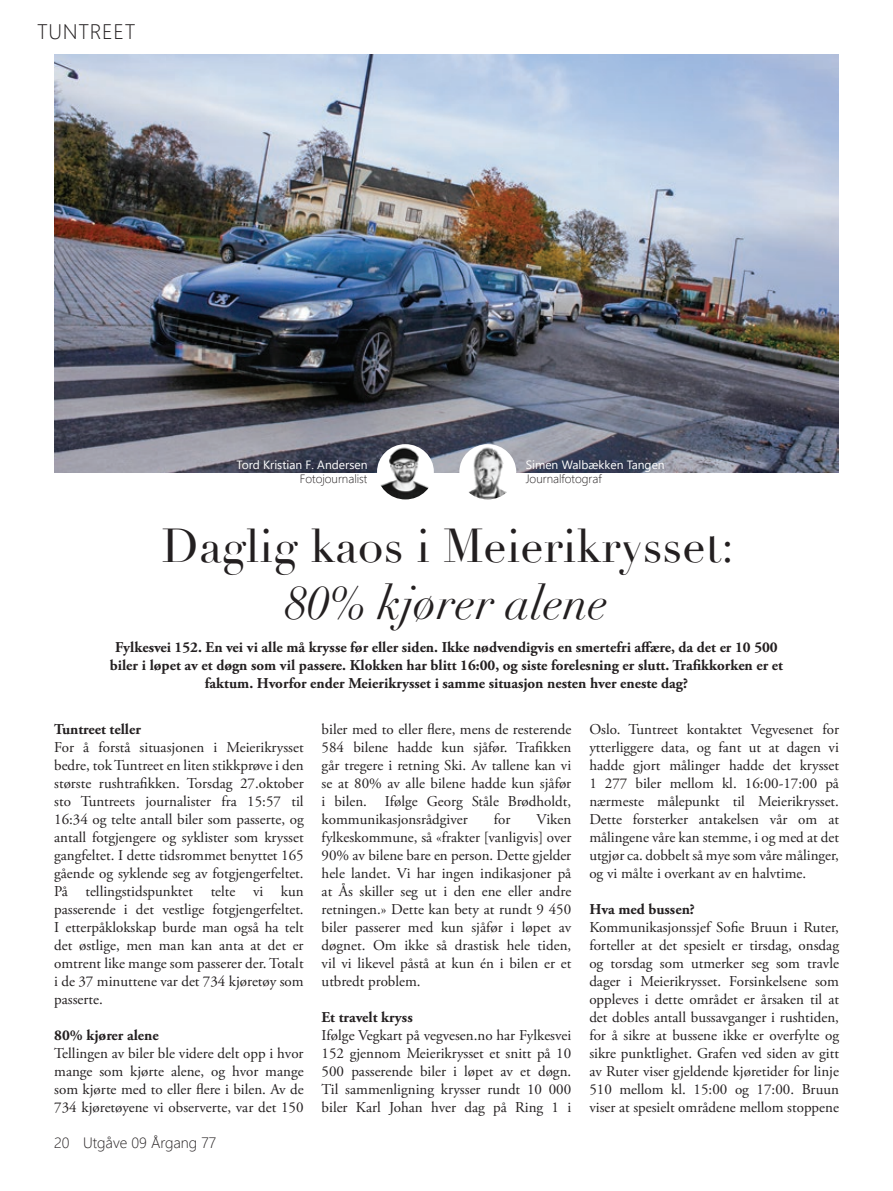
<style>
.page{position:relative;width:893px;height:1191px;background:#fff}
.page>*{position:absolute;margin:0;border:0;box-sizing:border-box;transform-origin:0 0}
.t1{font:46.5px "Didot";color:#231f20}
.t2{font:italic 46.5px "Didot";color:#231f20}
.t3{font:300 21px "Segoe UI";letter-spacing:.035em;color:#231f20}
.t4{font:15px/18px "Adobe Garamond Pro";color:#231f20;text-align:justify}
.t5{font:700 15px/18px "Adobe Garamond Pro";color:#231f20;text-align:center}
.t6{font:300 15px "Segoe UI";color:#231f20}
.t7{font:12px "Segoe UI";color:#fff}
.t8{font:300 12px "Segoe UI";color:#231f20}
</style>
<div class="page">
<img style="left:54px;top:54px;width:785px;height:419px">
<img style="left:377px;top:444px;width:57px;height:55px">
<img style="left:459px;top:444px;width:57px;height:55px">
<h2 class="t3" style="left:37px;top:11px;width:100px">TUNTREET</h2>
<p class="t7" style="left:237px;top:454px;width:132px">Tord Kristian F. Andersen</p>
<p class="t8" style="left:300px;top:467px;width:69px">Fotojournalist</p>
<p class="t7" style="left:526px;top:454px;width:141px">Simen Walbækken Tangen</p>
<p class="t8" style="left:526px;top:467px;width:78px">Journalfotograf</p>
<h1 class="t1" style="left:161px;top:517px;width:574px">Daglig kaos i Meierikrysset:</h1>
<h1 class="t2" style="left:285px;top:574px;width:324px">80% kjører alene</h1>
<p class="t5" style="left:110px;top:638px;width:675px">Fylkesvei 152. En vei vi alle må krysse før eller siden. Ikke nødvendigvis en smertefri affære, da det er 10 500 biler i løpet av et døgn som vil passere. Klokken har blitt 16:00, og siste forelesning er slutt. Trafikkorken er et faktum. Hvorfor ender Meierikrysset i samme situasjon nesten hver eneste dag?</p>
<p class="t5" style="left:54px;top:720px;width:88px">Tuntreet teller</p>
<p class="t4" style="left:54px;top:738px;width:251px">For å forstå situasjonen i Meierikrysset bedre, tok Tuntreet en liten stikkprøve i den største rushtrafikken. Torsdag 27.oktober sto Tuntreets journalister fra 15:57 til 16:34 og telte antall biler som passerte, og antall fotgjengere og syklister som krysset gangfeltet. I dette tidsrommet benyttet 165 gående og syklende seg av fotgjengerfeltet.<br>På tellingstidspunktet telte vi kun passerende i det vestlige fotgjengerfeltet.<br>I etterpåklokskap burde man også ha telt det østlige, men man kan anta at det er omtrent like mange som passerer der. Totalt i de 37 minuttene var det 734 kjøretøy som passerte.</p>
<p class="t5" style="left:54px;top:1026px;width:106px">80% kjører alene</p>
<p class="t4" style="left:54px;top:1044px;width:251px">Tellingen av biler ble videre delt opp i hvor mange som kjørte alene, og hvor mange som kjørte med to eller flere i bilen. Av de 734 kjøretøyene vi observerte, var det 150</p>
<p class="t4" style="left:322px;top:720px;width:251px">biler med to eller flere, mens de resterende 584 bilene hadde kun sjåfør. Trafikken går tregere i retning Ski. Av tallene kan vi se at 80% av alle bilene hadde kun sjåfør i bilen. Ifølge Georg Ståle Brødholdt, kommunikasjonsrådgiver</p>
<p class="t4" style="left:589px;top:720px;width:251px">Oslo. Tuntreet kontaktet Vegvesenet for ytterliggere data, og fant ut at dagen vi hadde gjort målinger hadde det krysset 1 277 biler mellom kl. 16:00-17:00 på nærmeste målepunkt til Meierikrysset.<br>Dette forsterker antakelsen vår om at målingene våre kan stemme, i og med at det utgjør ca. dobbelt så mye som våre målinger, og vi målte i overkant av en halvtime.</p>
<p class="t5" style="left:589px;top:900px;width:107px">Hva med bussen?</p>
<p class="t4" style="left:589px;top:918px;width:251px">Kommunikasjonssjef Sofie Bruun i Ruter, forteller at det spesielt er tirsdag, onsdag og torsdag som utmerker seg som travle dager i Meierikrysset. Forsinkelsene som oppleves i dette området er årsaken til at det dobles antall bussavganger i rushtiden, for å sikre at bussene ikke er overfylte og sikre punktlighet. Grafen ved siden av gitt av Ruter viser gjeldende kjøretider for linje 510 mellom kl. 15:00 og 17:00. Bruun viser at spesielt områdene mellom stoppene</p>
<p class="t4" style="left:322px;top:810px;width:251px;text-indent:215px">Viken fylkeskommune, så «frakter [vanligvis] over 90% av bilene bare en person. Dette gjelder hele landet. Vi har ingen indikasjoner på at Ås skiller seg ut i den ene eller andre retningen.» Dette kan bety at rundt 9 450 biler passerer med kun sjåfør i løpet av døgnet. Om ikke så drastisk hele tiden, vil vi likevel påstå at kun én i bilen er et utbredt problem.</p>
<p class="t5" style="left:322px;top:1008px;width:93px">Et travelt kryss</p>
<p class="t4" style="left:322px;top:1026px;width:251px">Ifølge Vegkart på vegvesen.no har Fylkesvei 152 gjennom Meierikrysset et snitt på 10<br>500 passerende biler i løpet av et døgn.<br>Til sammenligning krysser rundt 10 000 biler Karl Johan hver dag på Ring 1 i</p>
<p class="t4" style="left:494px;top:810px;width:18px">for</p>
<p class="t6" style="left:54px;top:1128px;width:164px">20 Utgåve 09 Årgang 77</p>
</div>
